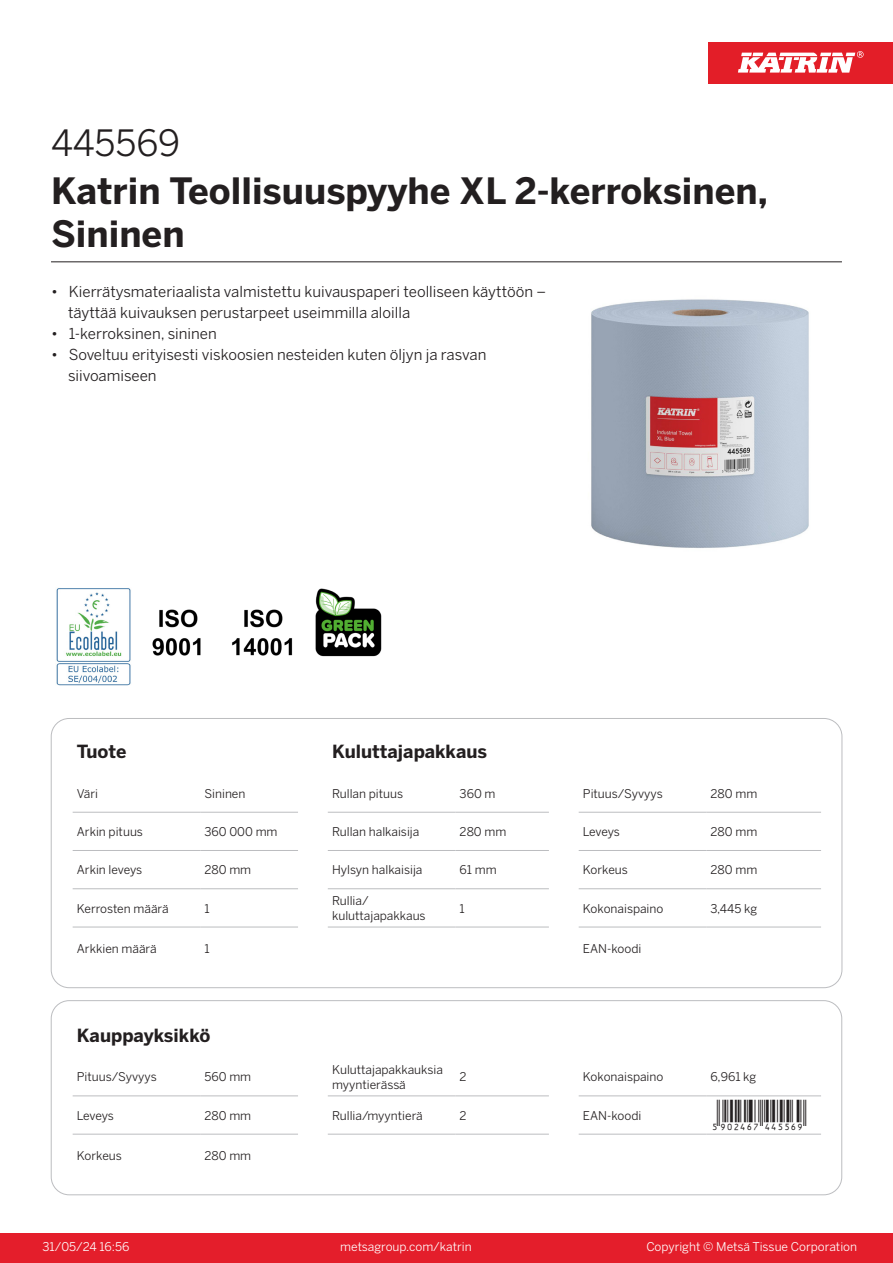
<style>
.page{position:relative;width:893px;height:1263px;background:#fff}
.page>*{position:absolute;margin:0;border:0;box-sizing:border-box;transform-origin:0 0}
.Product_Name{font:700 36px/43.2px "Benton Sans";color:#231f20}
.External_material_co{font:36px "Benton Sans";color:#231f20}
.T_EAN{font:30px "Viisas EAN Matala";color:#231f20}
.T_TableHeader{font:700 18px "Benton Sans";color:#231f20}
.MarketingBullets{font:15px/21px "Benton Sans";color:#231f20}
.T_TableBody{font:12px/14.4px "Benton Sans";color:#231f20}
.t1{font:12px "Benton Sans";color:#fff}
</style>
<div class="page">
<div style="left:0;top:1233px;width:893px;height:30px;background:#e41e2b"></div>
<div style="left:708px;top:43px;width:185px;height:41px;background:#e31e28"></div>
<svg style="left:738px;top:51px;width:126px;height:22px"></svg>
<hr style="left:73px;top:812px;width:127px;height:1px;background:#bcbdc0">
<hr style="left:200px;top:812px;width:98px;height:1px;background:#bcbdc0">
<hr style="left:328px;top:812px;width:127px;height:1px;background:#bcbdc0">
<hr style="left:455px;top:812px;width:94px;height:1px;background:#bcbdc0">
<hr style="left:579px;top:812px;width:127px;height:1px;background:#bcbdc0">
<hr style="left:706px;top:812px;width:115px;height:1px;background:#bcbdc0">
<hr style="left:73px;top:850px;width:127px;height:1px;background:#bcbdc0">
<hr style="left:200px;top:850px;width:98px;height:1px;background:#bcbdc0">
<hr style="left:328px;top:850px;width:127px;height:1px;background:#bcbdc0">
<hr style="left:455px;top:850px;width:94px;height:1px;background:#bcbdc0">
<hr style="left:579px;top:850px;width:127px;height:1px;background:#bcbdc0">
<hr style="left:706px;top:850px;width:115px;height:1px;background:#bcbdc0">
<hr style="left:73px;top:888px;width:127px;height:1px;background:#bcbdc0">
<hr style="left:200px;top:888px;width:98px;height:1px;background:#bcbdc0">
<hr style="left:328px;top:888px;width:127px;height:1px;background:#bcbdc0">
<hr style="left:455px;top:888px;width:94px;height:1px;background:#bcbdc0">
<hr style="left:579px;top:888px;width:127px;height:1px;background:#bcbdc0">
<hr style="left:706px;top:888px;width:115px;height:1px;background:#bcbdc0">
<hr style="left:73px;top:927px;width:127px;height:1px;background:#bcbdc0">
<hr style="left:200px;top:927px;width:98px;height:1px;background:#bcbdc0">
<hr style="left:328px;top:927px;width:127px;height:1px;background:#bcbdc0">
<hr style="left:455px;top:927px;width:94px;height:1px;background:#bcbdc0">
<hr style="left:579px;top:927px;width:127px;height:1px;background:#bcbdc0">
<hr style="left:706px;top:927px;width:115px;height:1px;background:#bcbdc0">
<hr style="left:73px;top:1095px;width:127px;height:1px;background:#bcbdc0">
<hr style="left:200px;top:1095px;width:98px;height:1px;background:#bcbdc0">
<hr style="left:328px;top:1095px;width:127px;height:1px;background:#bcbdc0">
<hr style="left:455px;top:1095px;width:94px;height:1px;background:#bcbdc0">
<hr style="left:579px;top:1095px;width:127px;height:1px;background:#bcbdc0">
<hr style="left:706px;top:1095px;width:115px;height:1px;background:#bcbdc0">
<hr style="left:73px;top:1134px;width:127px;height:1px;background:#bcbdc0">
<hr style="left:200px;top:1134px;width:98px;height:1px;background:#bcbdc0">
<hr style="left:328px;top:1134px;width:127px;height:1px;background:#bcbdc0">
<hr style="left:455px;top:1134px;width:94px;height:1px;background:#bcbdc0">
<hr style="left:579px;top:1134px;width:127px;height:1px;background:#bcbdc0">
<hr style="left:706px;top:1134px;width:115px;height:1px;background:#bcbdc0">
<div style="left:51px;top:1000px;width:791px;height:195px;border:1px solid #bcbdc0;border-radius:18px"></div>
<img style="left:591px;top:299px;width:218px;height:249px">
<img style="left:56px;top:588px;width:75px;height:98px">
<img style="left:152px;top:609px;width:49px;height:47px">
<img style="left:232px;top:609px;width:61px;height:47px">
<img style="left:315px;top:588px;width:67px;height:69px">
<hr style="left:51px;top:261px;width:791px;height:1px;background:#231f20">
<p class="External_material_co" style="left:51px;top:121px;width:131px">445569</p>
<p class="Product_Name" style="left:51px;top:170px;width:718px">Katrin Teollisuuspyyhe XL 2-kerroksinen,<br>Sininen</p>
<p class="MarketingBullets" style="left:68px;top:281px;width:480px;text-indent:-17px">• Kierrätysmateriaalista valmistettu kuivauspaperi teolliseen käyttöön – täyttää kuivauksen perustarpeet useimmilla aloilla</p>
<p class="MarketingBullets" style="left:51px;top:323px;width:167px">• 1-kerroksinen, sininen</p>
<p class="MarketingBullets" style="left:68px;top:344px;width:420px;text-indent:-17px">• Soveltuu erityisesti viskoosien nesteiden kuten öljyn ja rasvan siivoamiseen</p>
<p class="T_TableHeader" style="left:77px;top:740px;width:51px">Tuote</p>
<p class="T_TableHeader" style="left:332px;top:740px;width:157px">Kuluttajapakkaus</p>
<p class="T_TableBody" style="left:77px;top:786px;width:23px">Väri</p>
<p class="T_TableBody" style="left:204px;top:786px;width:43px">Sininen</p>
<p class="T_TableBody" style="left:332px;top:786px;width:73px">Rullan pituus</p>
<p class="T_TableBody" style="left:460px;top:786px;width:37px">360 m</p>
<p class="T_TableBody" style="left:583px;top:786px;width:81px">Pituus/Syvyys</p>
<p class="T_TableBody" style="left:710px;top:786px;width:48px">280 mm</p>
<p class="T_TableBody" style="left:77px;top:824px;width:68px">Arkin pituus</p>
<p class="T_TableBody" style="left:204px;top:824px;width:75px">360 000 mm</p>
<p class="T_TableBody" style="left:332px;top:824px;width:89px">Rullan halkaisija</p>
<p class="T_TableBody" style="left:460px;top:824px;width:48px">280 mm</p>
<p class="T_TableBody" style="left:583px;top:824px;width:39px">Leveys</p>
<p class="T_TableBody" style="left:710px;top:824px;width:48px">280 mm</p>
<p class="T_TableBody" style="left:77px;top:863px;width:67px">Arkin leveys</p>
<p class="T_TableBody" style="left:204px;top:863px;width:48px">280 mm</p>
<p class="T_TableBody" style="left:332px;top:863px;width:92px">Hylsyn halkaisija</p>
<p class="T_TableBody" style="left:460px;top:863px;width:39px">61 mm</p>
<p class="T_TableBody" style="left:583px;top:863px;width:47px">Korkeus</p>
<p class="T_TableBody" style="left:710px;top:863px;width:48px">280 mm</p>
<p class="T_TableBody" style="left:77px;top:901px;width:93px">Kerrosten määrä</p>
<p class="T_TableBody" style="left:204px;top:901px;width:7px">1</p>
<p class="T_TableBody" style="left:332px;top:894px;width:38px">Rullia/</p>
<p class="T_TableBody" style="left:332px;top:908px;width:95px">kuluttajapakkaus</p>
<p class="T_TableBody" style="left:460px;top:901px;width:7px">1</p>
<p class="T_TableBody" style="left:583px;top:901px;width:82px">Kokonaispaino</p>
<p class="T_TableBody" style="left:710px;top:901px;width:48px">3,445 kg</p>
<p class="T_TableBody" style="left:77px;top:941px;width:81px">Arkkien määrä</p>
<p class="T_TableBody" style="left:204px;top:941px;width:7px">1</p>
<p class="T_TableBody" style="left:583px;top:941px;width:60px">EAN-koodi</p>
<p class="T_TableHeader" style="left:77px;top:1024px;width:135px">Kauppayksikkö</p>
<p class="T_TableBody" style="left:77px;top:1070px;width:81px">Pituus/Syvyys</p>
<p class="T_TableBody" style="left:204px;top:1070px;width:48px">560 mm</p>
<p class="T_TableBody" style="left:332px;top:1063px;width:112px">Kuluttajapakkauksia myyntierässä</p>
<p class="T_TableBody" style="left:460px;top:1070px;width:9px">2</p>
<p class="T_TableBody" style="left:583px;top:1070px;width:82px">Kokonaispaino</p>
<p class="T_TableBody" style="left:710px;top:1070px;width:47px">6,961 kg</p>
<p class="T_TableBody" style="left:77px;top:1108px;width:39px">Leveys</p>
<p class="T_TableBody" style="left:204px;top:1108px;width:48px">280 mm</p>
<p class="T_TableBody" style="left:332px;top:1108px;width:92px">Rullia/myyntierä</p>
<p class="T_TableBody" style="left:460px;top:1108px;width:9px">2</p>
<p class="T_TableBody" style="left:583px;top:1108px;width:60px">EAN-koodi</p>
<p class="T_EAN" style="left:710px;top:1099px;width:97px">*5902467445569*</p>
<p class="T_TableBody" style="left:77px;top:1148px;width:47px">Korkeus</p>
<p class="T_TableBody" style="left:204px;top:1148px;width:48px">280 mm</p>
<p class="t1" style="left:43px;top:1239px;width:89px">31/05/24 16:56</p>
<p class="t1" style="left:340px;top:1239px;width:133px">metsagroup.com/katrin</p>
<p class="t1" style="left:646px;top:1239px;width:212px">Copyright © Metsä Tissue Corporation</p>
</div>
